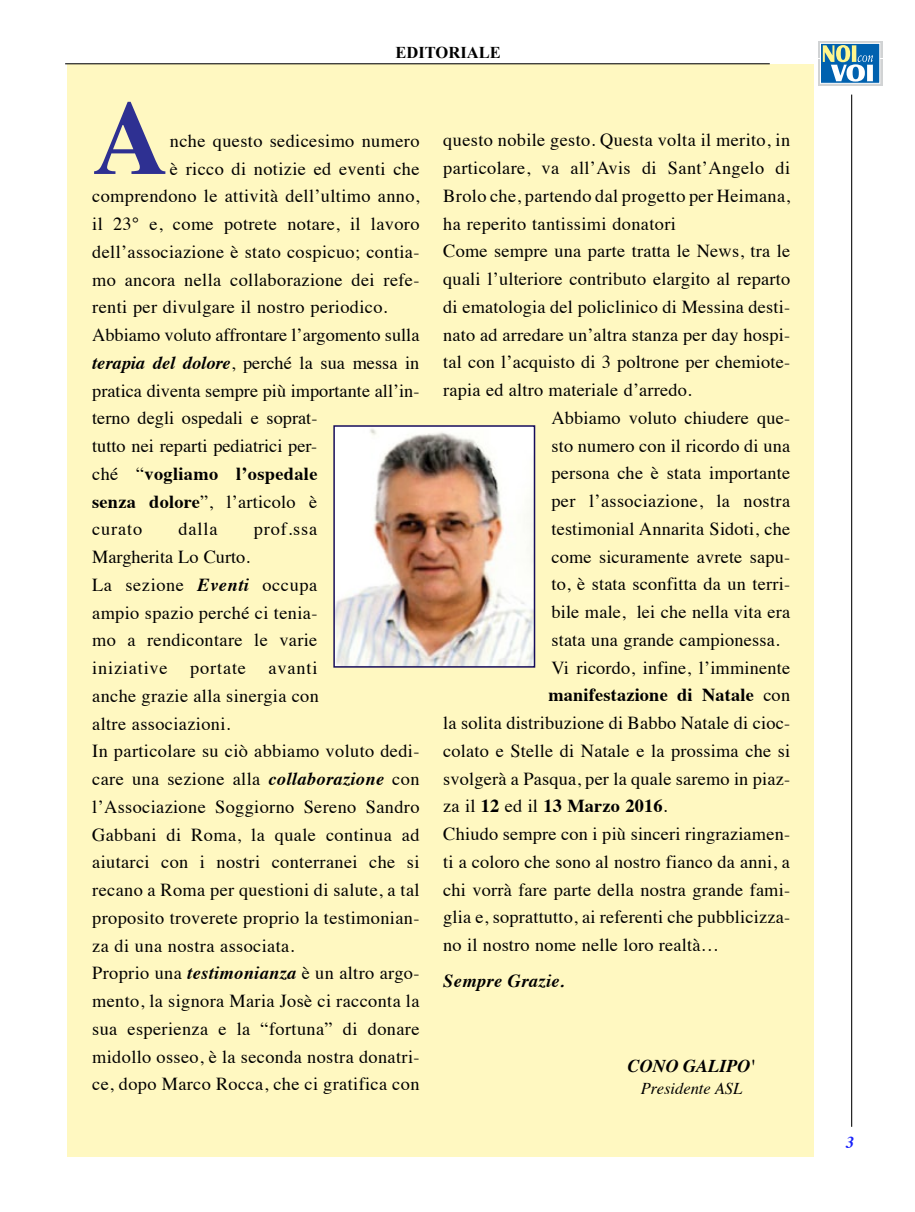
<style>
.page{position:relative;width:915px;height:1212px;background:#fff}
.page>*{position:absolute;margin:0;border:0;box-sizing:border-box;transform-origin:0 0}
.t1{font:700 104.7px "Times";color:#2e3092}
.t2{font:18.3px/27.8px "Times";letter-spacing:.02em;color:#000}
.t3{font:18.3px "Times";color:#000}
.t4{font:700 18.3px "Times";letter-spacing:.01em;color:#000}
.t5{font:italic 700 18.3px "Times";letter-spacing:.02em;color:#000}
.t6{font:italic 700 18px "Times";color:#000}
.t7{font:italic 700 16.65px "Times";color:#1922fb}
.t8{font:italic 16.5px "Times";color:#000}
.t9{font:700 16.5px "Times New Roman";color:#000}
.s1{font-weight:700;font-style:italic}
.s2{font-weight:400}
.s3{font-weight:700}
</style>
<div class="page">
<div style="left:67px;top:64px;width:746px;height:1093px;background:#fff8c1"></div>
<hr style="left:65px;top:63px;width:704px;height:1px;background:#000">
<svg style="left:818px;top:41px;width:65px;height:45px"></svg>
<div style="left:817px;top:41px;width:64px;height:16px;background:#d1d3d4"></div>
<svg style="left:818px;top:59px;width:63px;height:26px"></svg>
<div style="left:820px;top:43px;width:59px;height:40px;background:#0061af;border:1px solid #fff"></div>
<svg style="left:822px;top:45px;width:50px;height:37px"></svg>
<hr style="left:850px;top:95px;width:1px;height:1032px;background:#000">
<img style="left:336px;top:428px;width:196px;height:237px">
<div style="left:333px;top:425px;width:202px;height:243px;border:2px solid #160c5b"></div>
<p class="t9" style="left:395px;top:41px;width:107px">EDITORIALE</p>
<h1 class="t1" style="left:92px;top:38px;width:77px">A</h1>
<p class="t2" style="left:170px;top:125px;width:251px">nche questo sedicesimo numero</p>
<p class="t2" style="left:170px;top:153px;width:251px">è ricco di notizie ed eventi che</p>
<p class="t2" style="left:92px;top:181px;width:329px">comprendono le attività dell’ultimo anno,</p>
<p class="t2" style="left:92px;top:209px;width:329px">il 23° e, come potrete notare, il lavoro</p>
<p class="t2" style="left:92px;top:236px;width:329px">dell’associazione è stato cospicuo; contia-</p>
<p class="t2" style="left:92px;top:264px;width:329px">mo ancora nella collaborazione dei refe-</p>
<p class="t2" style="left:92px;top:292px;width:297px">renti per divulgare il nostro periodico.</p>
<p class="t3" style="left:92px;top:318px;width:329px">Abbiamo voluto affrontare l’argomento sulla</p>
<p class="t3" style="left:92px;top:346px;width:328px"><span class="s1">terapia del dolore</span>, perché la sua messa in</p>
<p class="t3" style="left:92px;top:373px;width:329px">pratica diventa sempre più importante all’in-</p>
<p class="t3" style="left:92px;top:401px;width:227px">terno degli ospedali e soprat-</p>
<p class="t3" style="left:92px;top:429px;width:226px">tutto nei reparti pediatrici per-</p>
<p class="t4" style="left:92px;top:456px;width:227px"><span class="s2">ché “</span>vogliamo l’ospedale</p>
<p class="t2" style="left:92px;top:486px;width:226px"><span class="s3">senza dolore</span>”, l’articolo è</p>
<p class="t2" style="left:92px;top:514px;width:51px">curato</p>
<p class="t2" style="left:178px;top:514px;width:40px">dalla</p>
<p class="t2" style="left:254px;top:514px;width:65px">prof.ssa</p>
<p class="t2" style="left:92px;top:541px;width:329px">Margherita Lo Curto.<br>La sezione <span class="s1">Eventi</span> occupa<br>ampio spazio perché ci tenia-<br>mo a rendicontare le varie<br>iniziative portate avanti<br>anche grazie alla sinergia con<br>altre associazioni.<br>In particolare su ciò abbiamo voluto dedi&shy;care una sezione alla <span class="s1">collaborazione</span> con l’Associazione Soggiorno Sereno Sandro Gabbani di Roma, la quale continua ad aiutarci con i nostri conterranei che si recano a Roma per questioni di salute, a tal proposito troverete proprio la testimonian&shy;za di una nostra associata.<br>Proprio una <span class="s1">testimonianza</span> è un altro argo&shy;mento, la signora Maria Josè ci racconta la sua esperienza e la “fortuna” di donare midollo osseo, è la seconda nostra donatri&shy;ce, dopo Marco Rocca, che ci gratifica con</p>
<p class="t2" style="left:443px;top:125px;width:348px">questo nobile gesto. Questa volta il merito, in</p>
<p class="t2" style="left:443px;top:153px;width:348px">particolare, va all’Avis di Sant’Angelo di</p>
<p class="t2" style="left:443px;top:180px;width:348px">Brolo che, partendo dal progetto per Heimana,</p>
<p class="t2" style="left:443px;top:208px;width:234px">ha reperito tantissimi donatori</p>
<p class="t2" style="left:443px;top:236px;width:348px">Come sempre una parte tratta le News, tra le</p>
<p class="t2" style="left:443px;top:263px;width:348px">quali l’ulteriore contributo elargito al reparto</p>
<p class="t2" style="left:443px;top:291px;width:348px">di ematologia del policlinico di Messina desti-</p>
<p class="t2" style="left:443px;top:319px;width:348px">nato ad arredare un’altra stanza per day hospi-</p>
<p class="t2" style="left:443px;top:347px;width:348px">tal con l’acquisto di 3 poltrone per chemiote-</p>
<p class="t2" style="left:443px;top:374px;width:250px">rapia ed altro materiale d’arredo.</p>
<p class="t2" style="left:551px;top:402px;width:240px">Abbiamo voluto chiudere que-</p>
<p class="t2" style="left:551px;top:430px;width:240px">sto numero con il ricordo di una</p>
<p class="t2" style="left:551px;top:458px;width:240px">persona che è stata importante</p>
<p class="t2" style="left:551px;top:485px;width:240px">per l’associazione, la nostra</p>
<p class="t2" style="left:551px;top:513px;width:240px">testimonial Annarita Sidoti, che</p>
<p class="t2" style="left:551px;top:541px;width:240px">come sicuramente avrete sapu-</p>
<p class="t2" style="left:551px;top:569px;width:240px">to, è stata sconfitta da un terri-</p>
<p class="t2" style="left:551px;top:596px;width:240px">bile male, lei che nella vita era</p>
<p class="t2" style="left:551px;top:624px;width:230px">stata una grande campionessa.</p>
<p class="t2" style="left:551px;top:652px;width:240px">Vi ricordo, infine, l’imminente</p>
<p class="t4" style="left:548px;top:678px;width:243px">manifestazione di Natale <span class="s2">con</span></p>
<p class="t2" style="left:443px;top:707px;width:348px">la solita distribuzione di Babbo Natale di cioc-</p>
<p class="t2" style="left:443px;top:735px;width:348px">colato e Stelle di Natale e la prossima che si</p>
<p class="t2" style="left:443px;top:763px;width:348px">svolgerà a Pasqua, per la quale saremo in piaz-</p>
<p class="t4" style="left:443px;top:788px;width:225px"><span class="s2">za il</span> 12 <span class="s2">ed il</span> 13 Marzo 2016<span class="s2">.</span></p>
<p class="t2" style="left:443px;top:818px;width:348px">Chiudo sempre con i più sinceri ringraziamen-</p>
<p class="t2" style="left:443px;top:846px;width:348px">ti a coloro che sono al nostro fianco da anni, a</p>
<p class="t2" style="left:443px;top:874px;width:348px">chi vorrà fare parte della nostra grande fami-</p>
<p class="t2" style="left:443px;top:902px;width:348px">glia e, soprattutto, ai referenti che pubblicizza-</p>
<p class="t2" style="left:443px;top:929px;width:277px">no il nostro nome nelle loro realtà…</p>
<p class="t5" style="left:443px;top:964px;width:123px">Sempre Grazie.</p>
<p class="t6" style="left:627px;top:1049px;width:129px">CONO GALIPO'</p>
<p class="t8" style="left:640px;top:1074px;width:103px">Presidente ASL</p>
<p class="t7" style="left:846px;top:1127px;width:10px">3</p>
</div>
